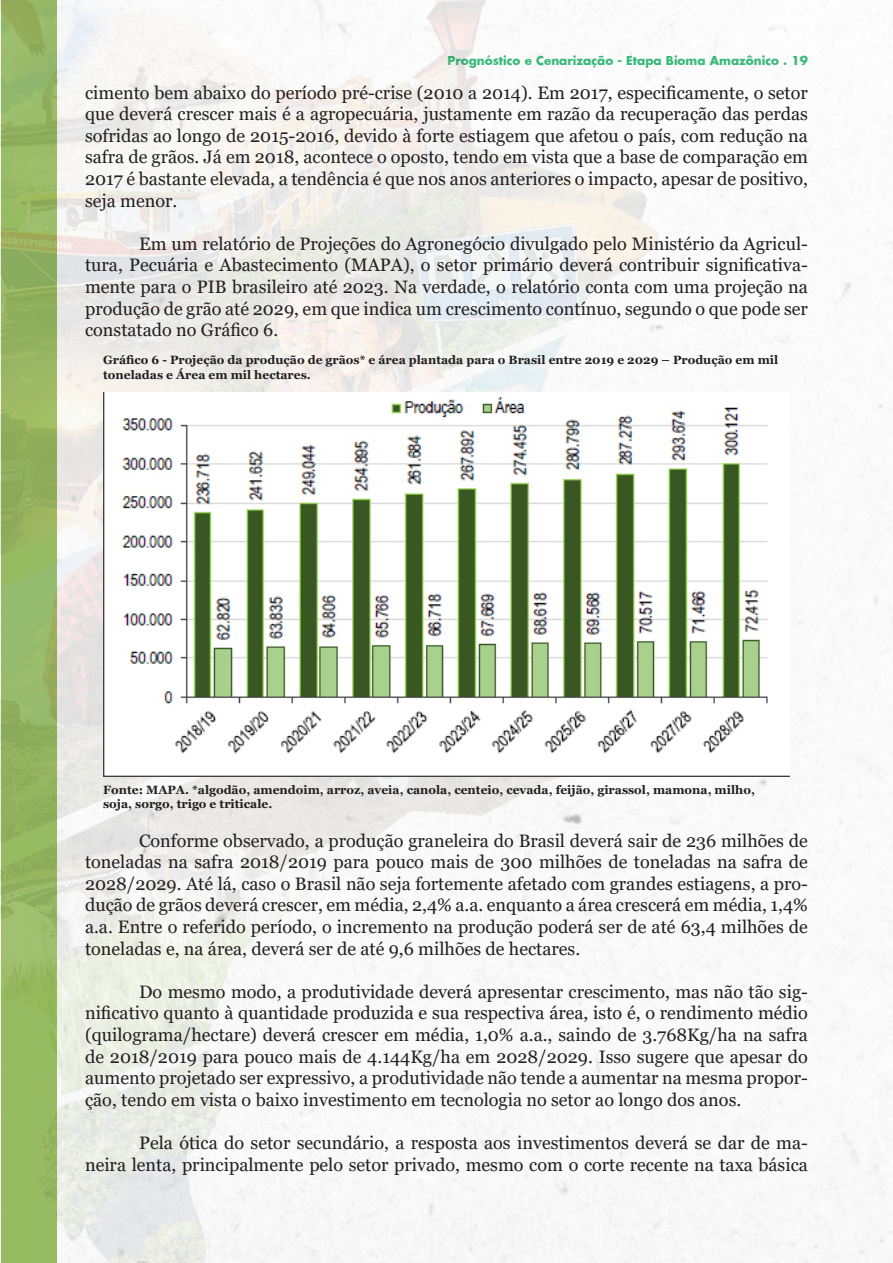
<style>
.page{position:relative;width:893px;height:1263px;background:#fff}
.page>*{position:absolute;margin:0;border:0;box-sizing:border-box;transform-origin:0 0}
.t1{font:18px/21.6px "Georgia";color:#231f20;text-align:justify}
.t2{font:700 12px/14.4px "Georgia";color:#231f20}
.t3{font:700 12px "Futura";color:#39b97a}
</style>
<div class="page">
<img style="left:0;top:0;width:689px;height:1263px">
<img style="left:103px;top:393px;width:687px;height:384px">
<p class="t3" style="left:448px;top:53px;width:362px">Prognóstico e Cenarização - Etapa Bioma Amazônico . 19</p>
<p class="t1" style="left:85px;top:82px;width:724px">cimento bem abaixo do período pré-crise (2010 a 2014). Em 2017, especificamente, o setor que deverá crescer mais é a agropecuária, justamente em razão da recuperação das perdas sofridas ao longo de 2015-2016, devido à forte estiagem que afetou o país, com redução na safra de grãos. Já em 2018, acontece o oposto, tendo em vista que a base de comparação em 2017 é bastante elevada, a tendência é que nos anos anteriores o impacto, apesar de positivo, seja menor.</p>
<p class="t1" style="left:85px;top:233px;width:724px;text-indent:54px">Em um relatório de Projeções do Agronegócio divulgado pelo Ministério da Agricul&shy;tura, Pecuária e Abastecimento (MAPA), o setor primário deverá contribuir significativa&shy;mente para o PIB brasileiro até 2023. Na verdade, o relatório conta com uma projeção na produção de grão até 2029, em que indica um crescimento contínuo, segundo o que pode ser constatado no Gráfico 6.</p>
<p class="t2" style="left:103px;top:353px;width:677px">Gráfico 6 - Projeção da produção de grãos* e área plantada para o Brasil entre 2019 e 2029 – Produção em mil toneladas e Área em mil hectares.</p>
<p class="t2" style="left:103px;top:782px;width:653px">Fonte: MAPA. *algodão, amendoim, arroz, aveia, canola, centeio, cevada, feijão, girassol, mamona, milho, soja, sorgo, trigo e triticale.</p>
<p class="t1" style="left:85px;top:830px;width:724px;text-indent:54px">Conforme observado, a produção graneleira do Brasil deverá sair de 236 milhões de toneladas na safra 2018/2019 para pouco mais de 300 milhões de toneladas na safra de 2028/2029. Até lá, caso o Brasil não seja fortemente afetado com grandes estiagens, a pro&shy;dução de grãos deverá crescer, em média, 2,4% a.a. enquanto a área crescerá em média, 1,4% a.a. Entre o referido período, o incremento na produção poderá ser de até 63,4 milhões de toneladas e, na área, deverá ser de até 9,6 milhões de hectares.</p>
<p class="t1" style="left:85px;top:981px;width:724px;text-indent:54px">Do mesmo modo, a produtividade deverá apresentar crescimento, mas não tão sig&shy;nificativo quanto à quantidade produzida e sua respectiva área, isto é, o rendimento médio (quilograma/hectare) deverá crescer em média, 1,0% a.a., saindo de 3.768Kg/ha na safra de 2018/2019 para pouco mais de 4.144Kg/ha em 2028/2029. Isso sugere que apesar do aumento projetado ser expressivo, a produtividade não tende a aumentar na mesma propor&shy;ção, tendo em vista o baixo investimento em tecnologia no setor ao longo dos anos.</p>
<p class="t1" style="left:85px;top:1132px;width:724px;text-align:right">Pela ótica do setor secundário, a resposta aos investimentos deverá se dar de ma-<br>neira lenta, principalmente pelo setor privado, mesmo com o corte recente na taxa básica</p>
</div>
